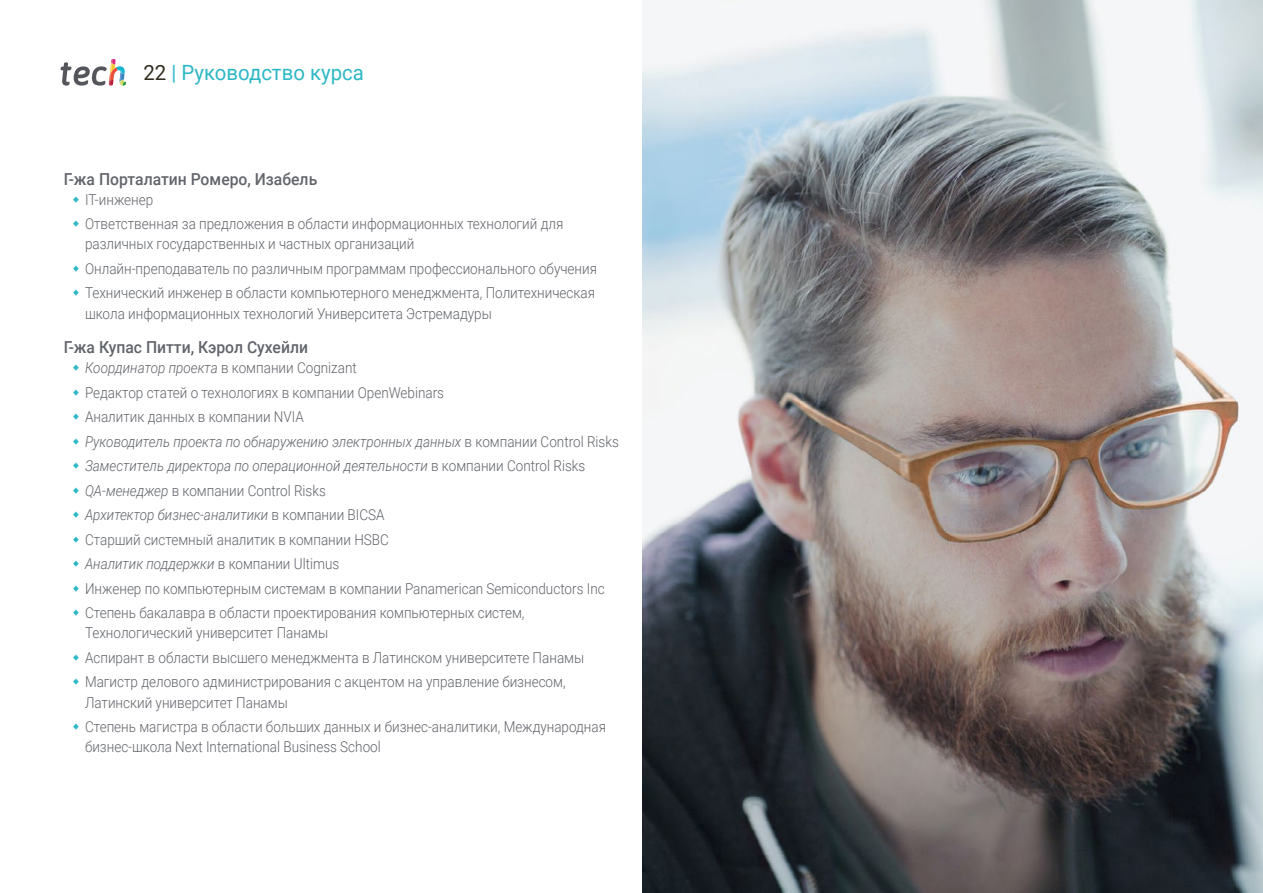
<style>
.page{position:relative;width:1263px;height:893px;background:#fff}
.page>*{position:absolute;margin:0;border:0;box-sizing:border-box;transform-origin:0 0}
.t1{font:21px "Roboto";color:#2db8c5}
.t2{font:500 16.5px "Roboto";color:#61646a;scale:.95 1}
.t3{font:300 15px/24.5px "Roboto";color:#61646a;scale:.9 1}
.s1{color:#312e20}
.s2{font-style:italic}
</style>
<div class="page">
<svg style="left:61px;top:59px;width:65px;height:27px"></svg>
<img style="left:642px;top:0;width:621px;height:893px">
<h1 class="t1" style="left:144px;top:57px;width:222px"><span class="s1">22</span> | Руководство курса</h1>
<p class="t2" style="left:64px;top:167px;width:268px">Г-жа Порталатин Ромеро, Изабель</p>
<p class="t3" style="left:85px;top:187px;width:533px">IT-инженер<br>Ответственная за предложения в области информационных технологий для</p>
<p class="t3" style="left:85px;top:231px;width:570px">различных государственных и частных организаций<br>Онлайн-преподаватель по различным программам профессионального обучения<br>Технический инженер в области компьютерного менеджмента, Политехническая</p>
<p class="t3" style="left:85px;top:301px;width:453px">школа информационных технологий Университета Эстремадуры</p>
<p class="t2" style="left:64px;top:336px;width:259px">Г-жа Купас Питти, Кэрол Сухейли</p>
<p class="t3" style="left:85px;top:355px;width:595px"><span class="s2">Координатор проекта</span> в компании Cognizant<br>Редактор статей о технологиях в компании OpenWebinars<br>Аналитик данных в компании NVIA<br><span class="s2">Руководитель проекта по обнаружению электронных данных</span> в компании Control Risks <span class="s2">Заместитель директора по операционной деятельности</span> в компании Control Risks <span class="s2">QA-менеджер</span> в компании Control Risks<br><span class="s2">Архитектор бизнес-аналитики</span> в компании BICSA<br>Старший системный аналитик в компании HSBC<br><span class="s2">Аналитик поддержки</span> в компании Ultimus<br>Инженер по компьютерным системам в компании Panamerican Semiconductors Inc Степень бакалавра в области проектирования компьютерных систем,</p>
<p class="t3" style="left:85px;top:620px;width:556px">Технологический университет Панамы<br>Аспирант в области высшего менеджмента в Латинском университете Панамы<br>Магистр делового администрирования с акцентом на управление бизнесом,</p>
<p class="t3" style="left:85px;top:689px;width:580px">Латинский университет Панамы<br>Степень магистра в области больших данных и бизнес-аналитики, Международная</p>
<p class="t3" style="left:85px;top:734px;width:330px">бизнес-школа Next International Business School</p>
</div>
